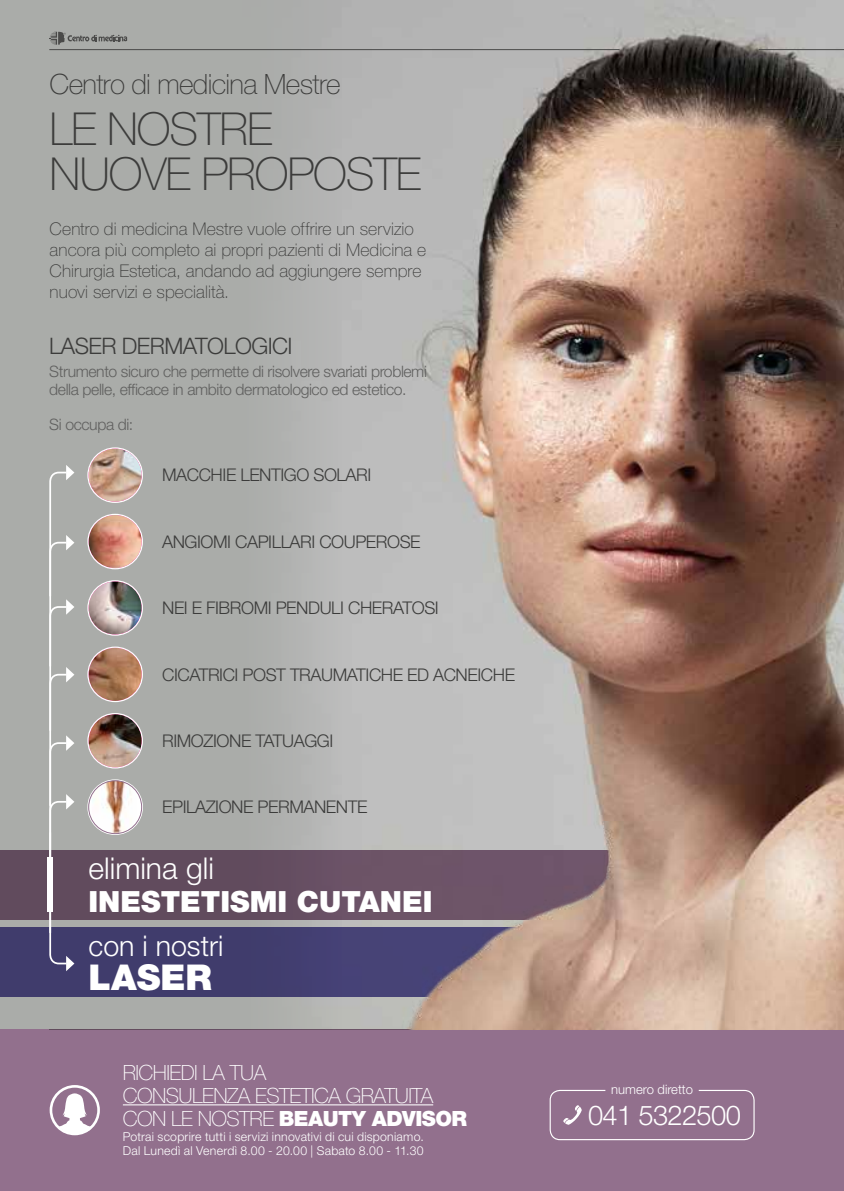
<style>
.page{position:relative;width:844px;height:1191px;background:#fff}
.page>*{position:absolute;margin:0;border:0;box-sizing:border-box;transform-origin:0 0}
.t1{font:100 45.5px/45.5px "Helvetica Neue LT Std";letter-spacing:-.025em;color:#3c3c3b}
.t2{font:900 35.52px "Helvetica Neue LT Std";color:#fff}
.t3{font:300 30.1px "Helvetica Neue LT Std";color:#fff}
.t4{font:900 29.22px "Helvetica Neue LT Std";color:#fff}
.t5{font:300 28.53px "Helvetica Neue LT Std";color:#fff}
.t6{font:100 28px "Helvetica Neue LT Std";letter-spacing:-.025em;color:#3c3c3b}
.t7{font:300 27.3px "Helvetica Neue LT Std";letter-spacing:-.025em;color:#fff}
.t8{font:300 22.75px "Helvetica Neue LT Std";letter-spacing:-.025em;color:#3c3c3b}
.t9{font:100 21px/22.8px "Helvetica Neue LT Std";letter-spacing:-.025em;color:#fff}
.t10{font:100 17.5px/21px "Helvetica Neue LT Std";letter-spacing:.005em;color:#3c3c3b}
.t11{font:300 17.5px "Helvetica Neue LT Std";letter-spacing:-.025em;color:#3c3c3b}
.t12{font:300 15.75px/17.5px "Helvetica Neue LT Std";letter-spacing:-.025em;color:#60605f}
.t13{font:300 12.95px "Helvetica Neue LT Std";color:#fff}
.t14{font:300 12.25px/14px "Helvetica Neue LT Std";letter-spacing:.02em;color:#fff}
.s1{font-weight:900}
</style>
<div class="page">
<img style="left:341px;top:0;width:502px;height:1029px">
<div style="left:0;top:0;width:341px;height:1029px;background:#aaaca9"></div>
<div style="left:0;top:1029px;width:843px;height:162px;background:#92708d"></div>
<div style="left:0;top:927px;width:652px;height:70px;background:#403c6c"></div>
<div style="left:0;top:850px;width:843px;height:69px;background:#614b5d"></div>
<svg style="left:563px;top:1105px;width:18px;height:19px"></svg>
<div style="left:549px;top:1089px;width:205px;height:51px;border:1px solid #fff;border-radius:10px"></div>
<hr style="left:123px;top:1104px;width:310px;height:1px;background:#fff">
<svg style="left:51px;top:1086px;width:48px;height:48px"></svg>
<div style="left:50px;top:1085px;width:50px;height:50px;border:3px solid #fff;border-radius:50%"></div>
<svg style="left:56px;top:1093px;width:37px;height:41px"></svg>
<svg style="left:48px;top:465px;width:26px;height:506px"></svg>
<img style="left:89px;top:448px;width:53px;height:54px;border-radius:27px">
<div style="left:87px;top:447px;width:56px;height:56px;border:1px solid #fff;border-radius:50%"></div>
<svg style="left:88px;top:514px;width:54px;height:55px"></svg>
<img style="left:89px;top:515px;width:53px;height:53px;border-radius:27px">
<div style="left:87px;top:514px;width:56px;height:55px;border:1px solid #fff;border-radius:50%"></div>
<svg style="left:88px;top:581px;width:54px;height:54px"></svg>
<img style="left:89px;top:581px;width:53px;height:53px;border-radius:27px">
<div style="left:87px;top:580px;width:56px;height:56px;border:1px solid #fff;border-radius:50%"></div>
<svg style="left:88px;top:647px;width:54px;height:54px"></svg>
<img style="left:89px;top:648px;width:53px;height:53px;border-radius:27px">
<div style="left:87px;top:646px;width:56px;height:56px;border:1px solid #fff;border-radius:50%"></div>
<svg style="left:88px;top:713px;width:54px;height:55px"></svg>
<img style="left:89px;top:714px;width:53px;height:53px;border-radius:27px">
<div style="left:87px;top:713px;width:56px;height:55px;border:1px solid #fff;border-radius:50%"></div>
<svg style="left:88px;top:780px;width:54px;height:54px"></svg>
<img style="left:92px;top:781px;width:44px;height:52px">
<div style="left:87px;top:779px;width:56px;height:56px;border:1px solid #fff;border-radius:50%"></div>
<div style="left:88px;top:780px;width:54px;height:53px;border:1px solid #92708d;border-radius:50%"></div>
<div style="left:48px;top:857px;width:5px;height:55px;background:#fff"></div>
<img style="left:367px;top:821px;width:476px;height:208px">
<svg style="left:50px;top:32px;width:77px;height:13px"></svg>
<hr style="left:758px;top:49px;width:85px;height:1px;background:#4a4a49">
<hr style="left:49px;top:49px;width:570px;height:1px;background:#4a4a49">
<h3 class="t6" style="left:50px;top:68px;width:292px">Centro di medicina Mestre</h3>
<h1 class="t1" style="left:50px;top:106px;width:373px">LE NOSTRE<br>NUOVE PROPOSTE</h1>
<p class="t10" style="left:50px;top:218px;width:378px">Centro di medicina Mestre vuole offrire un servizio ancora più completo ai propri pazienti di Medicina e Chirurgia Estetica, andando ad aggiungere sempre nuovi servizi e specialità.</p>
<h3 class="t8" style="left:49px;top:332px;width:245px">LASER DERMATOLOGICI</h3>
<p class="t12" style="left:49px;top:362px;width:379px">Strumento sicuro che permette di risolvere svariati problemi della pelle, efficace in ambito dermatologico ed estetico.</p>
<p class="t12" style="left:49px;top:415px;width:85px">Si occupa di:</p>
<p class="t11" style="left:162px;top:464px;width:210px">MACCHIE LENTIGO SOLARI</p>
<p class="t11" style="left:162px;top:531px;width:260px">ANGIOMI CAPILLARI COUPEROSE</p>
<p class="t11" style="left:162px;top:597px;width:278px">NEI E FIBROMI PENDULI CHERATOSI</p>
<p class="t11" style="left:162px;top:663px;width:354px">CICATRICI POST TRAUMATICHE ED ACNEICHE</p>
<p class="t11" style="left:162px;top:730px;width:173px">RIMOZIONE TATUAGGI</p>
<p class="t11" style="left:162px;top:796px;width:207px">EPILAZIONE PERMANENTE</p>
<h3 class="t3" style="left:88px;top:849px;width:127px">elimina gli</h3>
<h3 class="t4" style="left:88px;top:884px;width:345px">INESTETISMI CUTANEI</h3>
<h3 class="t5" style="left:88px;top:928px;width:136px">con i nostri</h3>
<h2 class="t2" style="left:88px;top:955px;width:125px">LASER</h2>
<p class="t9" style="left:123px;top:1061px;width:345px">RICHIEDI LA TUA<br>CONSULENZA ESTETICA GRATUITA<br>CON LE NOSTRE <span class="s1">BEAUTY ADVISOR</span></p>
<p class="t14" style="left:123px;top:1129px;width:302px">Potrai scoprire tutti i servizi innovativi di cui disponiamo.<br>Dal Lunedì al Venerdì 8.00 - 20.00 | Sabato 8.00 - 11.30</p>
<p class="t13" style="left:611px;top:1081px;width:83px">numero diretto</p>
<h3 class="t7" style="left:588px;top:1098px;width:154px">041 5322500</h3>
</div>
